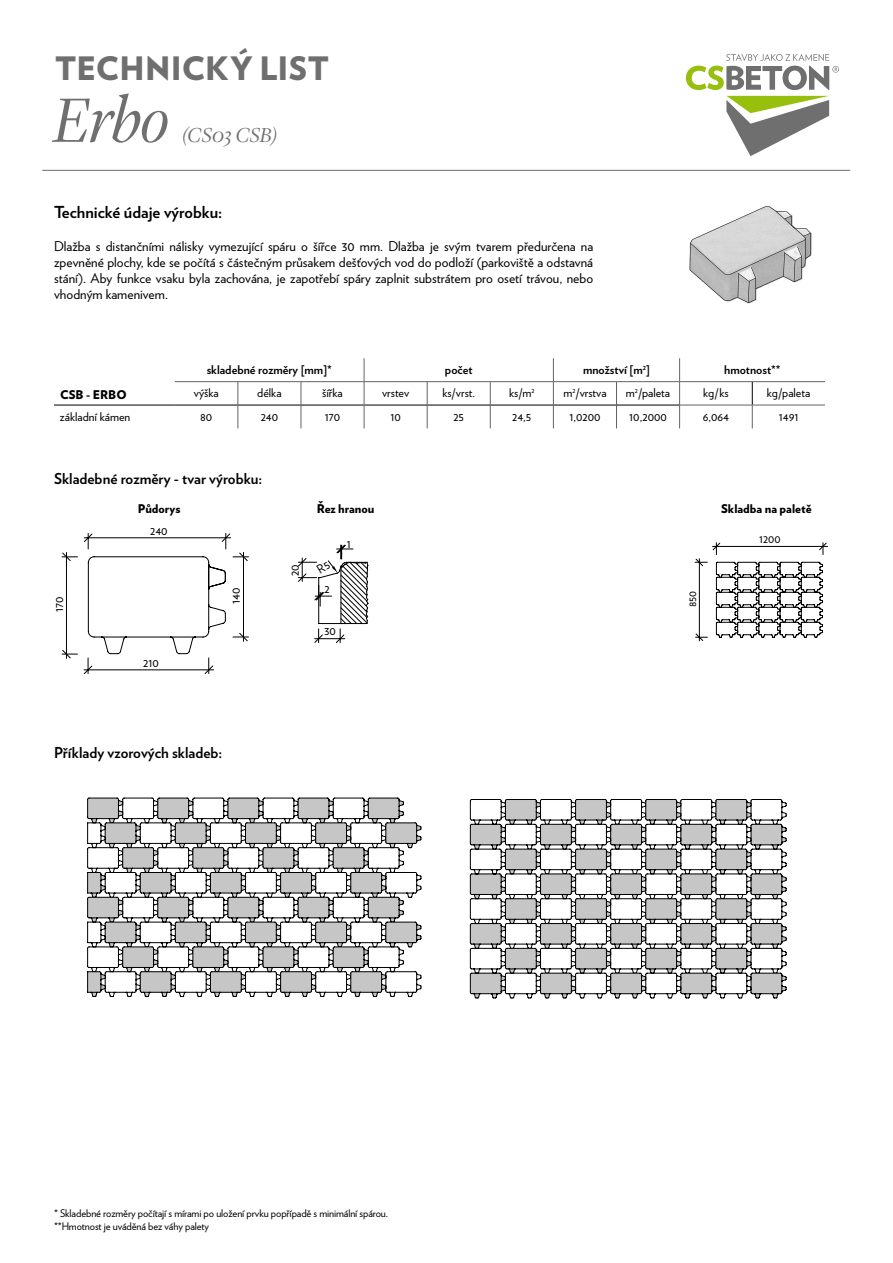
<style>
.page{position:relative;width:893px;height:1263px;background:#fff}
.page>*{position:absolute;margin:0;border:0;box-sizing:border-box;transform-origin:0 0}
.t1{font:italic 300 64.8px "Lyon Display";color:#706f6f}
.t2{font:900 32.25px "Verlag";letter-spacing:.005em;color:#706f6f}
.t3{font:italic 300 21px "Lyon Display";letter-spacing:.005em;color:#706f6f}
.t4{font:700 16.5px "Verlag";color:#000}
.t5{font:700 15px "Verlag";color:#000}
.t6{font:13.5px/16.2px "Verlag";color:#000;text-align:justify}
.t7{font:12px "Verlag";color:#000}
.t8{font:700 12px "Verlag";color:#000}
.t9{font:900 12px "Verlag";color:#000}
.t10{font:12px "Myriad Pro";color:#000}
.t11{font:600 12px "Myriad Pro";color:#000}
.t12{font:11.7px "Myriad Pro";color:#000}
.t13{font:11.7px "Verlag";color:#000}
.t14{font:11.1px "Verlag";color:#000}
.t15{font:10.5px/12.6px "Verlag";letter-spacing:-.01em;color:#000}
</style>
<div class="page">
<svg style="left:690px;top:206px;width:121px;height:97px"></svg>
<svg style="left:716px;top:562px;width:107px;height:76px"></svg>
<svg style="left:713px;top:543px;width:113px;height:12px"></svg>
<hr style="left:712px;top:546px;width:116px;height:1px;background:#000">
<svg style="left:694px;top:558px;width:13px;height:83px"></svg>
<hr style="left:66px;top:552px;width:1px;height:106px;background:#000">
<svg style="left:62px;top:553px;width:15px;height:105px"></svg>
<svg style="left:84px;top:533px;width:164px;height:141px"></svg>
<hr style="left:175px;top:405px;width:63px;height:1px;background:#000">
<hr style="left:238px;top:405px;width:63px;height:1px;background:#000">
<hr style="left:301px;top:405px;width:63px;height:1px;background:#000">
<hr style="left:364px;top:405px;width:63px;height:1px;background:#000">
<hr style="left:427px;top:405px;width:63px;height:1px;background:#000">
<hr style="left:490px;top:405px;width:63px;height:1px;background:#000">
<hr style="left:554px;top:405px;width:62px;height:1px;background:#000">
<hr style="left:617px;top:405px;width:62px;height:1px;background:#000">
<hr style="left:54px;top:405px;width:121px;height:1px;background:#000">
<svg style="left:364px;top:358px;width:1px;height:70px"></svg>
<svg style="left:553px;top:358px;width:1px;height:70px"></svg>
<hr style="left:175px;top:381px;width:63px;height:1px;background:#646363">
<hr style="left:238px;top:381px;width:63px;height:1px;background:#646363">
<hr style="left:301px;top:381px;width:63px;height:1px;background:#646363">
<hr style="left:364px;top:381px;width:63px;height:1px;background:#646363">
<hr style="left:427px;top:381px;width:63px;height:1px;background:#646363">
<hr style="left:490px;top:381px;width:63px;height:1px;background:#646363">
<hr style="left:553px;top:381px;width:63px;height:1px;background:#646363">
<hr style="left:616px;top:381px;width:64px;height:1px;background:#646363">
<svg style="left:238px;top:382px;width:1px;height:46px"></svg>
<svg style="left:301px;top:382px;width:1px;height:46px"></svg>
<svg style="left:427px;top:382px;width:1px;height:46px"></svg>
<svg style="left:490px;top:382px;width:1px;height:46px"></svg>
<svg style="left:616px;top:382px;width:1px;height:46px"></svg>
<hr style="left:680px;top:381px;width:72px;height:1px;background:#646363">
<hr style="left:752px;top:381px;width:73px;height:1px;background:#646363">
<svg style="left:679px;top:358px;width:1px;height:70px"></svg>
<hr style="left:680px;top:405px;width:72px;height:1px;background:#646363">
<hr style="left:752px;top:405px;width:73px;height:1px;background:#646363">
<svg style="left:752px;top:382px;width:1px;height:46px"></svg>
<svg style="left:469px;top:799px;width:282px;height:23px"></svg>
<svg style="left:421px;top:822px;width:366px;height:176px"></svg>
<svg style="left:87px;top:797px;width:334px;height:200px"></svg>
<svg style="left:726px;top:96px;width:103px;height:60px"></svg>
<svg style="left:686px;top:54px;width:153px;height:36px"></svg>
<hr style="left:42px;top:170px;width:808px;height:1px;background:#706f6f">
<svg style="left:298px;top:545px;width:71px;height:98px"></svg>
<p class="t2" style="left:55px;top:42px;width:275px">TECHNICKÝ LIST</p>
<p class="t1" style="left:54px;top:73px;width:116px">Erbo</p>
<p class="t3" style="left:182px;top:120px;width:98px">(CS03 CSB)</p>
<p class="t4" style="left:54px;top:199px;width:170px">Technické údaje výrobku:</p>
<p class="t6" style="left:54px;top:237px;width:541px">Dlažba s distančními nálisky vymezující spáru o šířce 30 mm. Dlažba je svým tvarem předurčena na zpevněné plochy, kde se počítá s částečným průsakem dešťových vod do podloží (parkoviště a odstavná stání). Aby funkce vsaku byla zachována, je zapotřebí spáry zaplnit substrátem pro osetí trávou, nebo vhodným kamenivem.</p>
<p class="t10" style="left:108px;top:255px;width:20px">240</p>
<p class="t12" style="left:336px;top:274px;width:19px">240</p>
<p class="t10" style="left:158px;top:275px;width:20px">240</p>
<p class="t11" style="left:283px;top:276px;width:58px">řez hranou</p>
<p class="t10" style="left:526px;top:276px;width:26px">1200</p>
<p class="t10" style="left:265px;top:376px;width:20px;rotate:-90deg">140</p>
<p class="t8" style="left:207px;top:360px;width:127px">skladebné rozměry [mm]*</p>
<p class="t8" style="left:445px;top:360px;width:29px">počet</p>
<p class="t8" style="left:583px;top:360px;width:68px">množství [m<sup>2</sup>]</p>
<p class="t8" style="left:724px;top:360px;width:58px">hmotnost**</p>
<p class="t12" style="left:215px;top:383px;width:19px;rotate:-90deg">170</p>
<p class="t12" style="left:314px;top:363px;width:42px">základní</p>
<p class="t9" style="left:60px;top:385px;width:68px">CSB - ERBO</p>
<p class="t7" style="left:194px;top:384px;width:26px">výška</p>
<p class="t7" style="left:257px;top:384px;width:26px">délka</p>
<p class="t7" style="left:322px;top:384px;width:22px">šířka</p>
<p class="t7" style="left:382px;top:384px;width:29px">vrstev</p>
<p class="t7" style="left:442px;top:384px;width:34px">ks/vrst.</p>
<p class="t7" style="left:509px;top:384px;width:27px">ks/m<sup>2</sup></p>
<p class="t7" style="left:563px;top:384px;width:45px">m<sup>2</sup>/vrstva</p>
<p class="t7" style="left:626px;top:384px;width:46px">m<sup>2</sup>/paleta</p>
<p class="t7" style="left:703px;top:384px;width:27px">kg/ks</p>
<p class="t7" style="left:767px;top:384px;width:45px">kg/paleta</p>
<p class="t7" style="left:60px;top:407px;width:72px">základní kámen</p>
<p class="t7" style="left:200px;top:407px;width:14px">80</p>
<p class="t7" style="left:261px;top:407px;width:19px">240</p>
<p class="t7" style="left:325px;top:407px;width:17px">170</p>
<p class="t7" style="left:390px;top:407px;width:12px">10</p>
<p class="t7" style="left:453px;top:407px;width:12px">25</p>
<p class="t7" style="left:512px;top:407px;width:21px">24,5</p>
<p class="t7" style="left:569px;top:407px;width:33px">1,0200</p>
<p class="t7" style="left:629px;top:407px;width:39px">10,2000</p>
<p class="t7" style="left:703px;top:407px;width:28px">6,064</p>
<p class="t7" style="left:779px;top:407px;width:21px">1491</p>
<p class="t10" style="left:335px;top:386px;width:14px">30</p>
<p class="t10" style="left:385px;top:406px;width:14px">30</p>
<p class="t5" style="left:54px;top:467px;width:210px">Skladebné rozměry - tvar výrobku:</p>
<p class="t9" style="left:138px;top:499px;width:44px">Půdorys</p>
<p class="t9" style="left:317px;top:499px;width:59px">Řez hranou</p>
<p class="t9" style="left:721px;top:499px;width:92px">Skladba na paletě</p>
<p class="t7" style="left:317px;top:503px;width:50px">řez hranou</p>
<p class="t7" style="left:50px;top:612px;width:17px;rotate:-90deg">170</p>
<p class="t7" style="left:150px;top:521px;width:19px">240</p>
<p class="t7" style="left:143px;top:653px;width:17px">210</p>
<p class="t7" style="left:286px;top:576px;width:13px;rotate:-90deg">20</p>
<p class="t7" style="left:347px;top:534px;width:6px">1</p>
<p class="t7" style="left:325px;top:579px;width:7px">2</p>
<p class="t13" style="left:232px;top:601px;width:16px;rotate:-90deg">170</p>
<p class="t14" style="left:684px;top:607px;width:18px;rotate:-90deg">850</p>
<p class="t7" style="left:227px;top:604px;width:18px;rotate:-90deg">140</p>
<p class="t7" style="left:324px;top:622px;width:13px">30</p>
<p class="t5" style="left:54px;top:741px;width:170px">Příklady vzorových skladeb:</p>
<p class="t13" style="left:759px;top:530px;width:23px">1200</p>
<p class="t15" style="left:54px;top:1207px;width:336px">* Skladebné rozměry počítají s mírami po uložení prvku popřípadě s minimální spárou. **Hmotnost je uváděná bez váhy palety</p>
</div>
